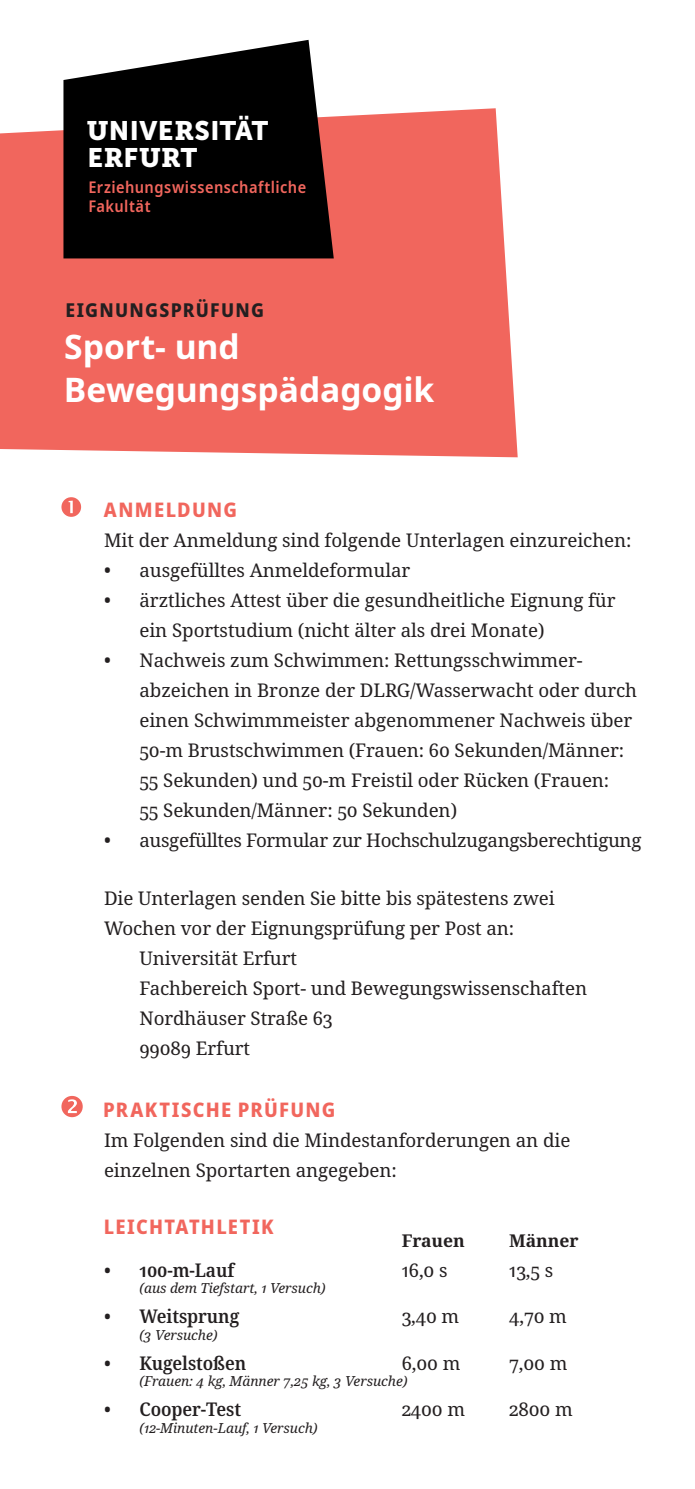
<style>
.page{position:relative;width:695px;height:1489px;background:#fff}
.page>*{position:absolute;margin:0;border:0;box-sizing:border-box;transform-origin:0 0}
.t1{font:700 33.5px/42.5px "Noto Sans";letter-spacing:-.005em;color:#fff}
.t2{font:26.5px/26.5px "Museo Sans 900";letter-spacing:.015em;color:#fff}
.t3{font:800 semi-condensed 20px "Noto Sans";letter-spacing:.065em;color:#f1665d}
.t4{font:800 semi-condensed 19px "Noto Sans";letter-spacing:.065em;color:#231f20}
.t5{font:18.75px/30px "Noto Serif";letter-spacing:-.005em;color:#231f20}
.t6{font:600 semi-condensed 18.75px "Noto Serif";letter-spacing:-.005em;color:#231f20}
.t7{font:700 17.5px "Noto Serif";letter-spacing:-.005em;color:#231f20}
.t8{font:600 semi-condensed 16px/19px "Noto Sans";letter-spacing:.03em;color:#f1665d}
.t9{font:italic 13.75px "Noto Serif";letter-spacing:-.005em;color:#231f20}
.s1{font-family:"Museo Slab 900"}
</style>
<div class="page">
<svg style="left:61px;top:497px;width:20px;height:20px"></svg>
<svg style="left:61px;top:1095px;width:22px;height:22px"></svg>
<div style="left:0;top:108px;width:517px;height:349px;background:#f1665d"></div>
<svg style="left:63px;top:40px;width:271px;height:218px;background:#211e1e"></svg>
<h2 class="t2" style="left:87px;top:117px;width:183px"><span class="s1">U</span>NIVE<span class="s1">R</span>SITÄT<br>E<span class="s1">R</span>F<span class="s1">UR</span>T</h2>
<p class="t8" style="left:88px;top:178px;width:219px">Erziehungswissenschaftliche<br>Fakultät</p>
<p class="t4" style="left:65px;top:295px;width:200px">EIGNUNGSPRÜFUNG</p>
<h1 class="t1" style="left:64px;top:326px;width:371px">Sport- und<br>Bewegungspädagogik</h1>
<p class="t3" style="left:104px;top:495px;width:135px">ANMELDUNG</p>
<p class="t5" style="left:104px;top:525px;width:529px">Mit der Anmeldung sind folgende Unterlagen einzureichen:</p>
<p class="t5" style="left:104px;top:555px;width:308px">• ausgefülltes Anmeldeformular</p>
<p class="t5" style="left:139px;top:585px;width:477px;text-indent:-35px">• ärztliches Attest über die gesundheitliche Eignung für ein Sportstudium (nicht älter als drei Monate)</p>
<p class="t5" style="left:139px;top:645px;width:499px;text-indent:-35px">• Nachweis zum Schwimmen: Rettungsschwimmer&shy;abzeichen in Bronze der DLRG/Wasserwacht oder durch einen Schwimmmeister abgenommener Nachweis über 50-m Brustschwimmen (Frauen: 60 Sekunden/Männer:<br>55 Sekunden) und 50-m Freistil oder Rücken (Frauen:<br>55 Sekunden/Männer: 50 Sekunden)</p>
<p class="t5" style="left:104px;top:825px;width:539px">• ausgefülltes Formular zur Hochschulzugangsberechtigung</p>
<p class="t5" style="left:104px;top:883px;width:452px">Die Unterlagen senden Sie bitte bis spätestens zwei</p>
<p class="t5" style="left:104px;top:913px;width:412px">Wochen vor der Eignungsprüfung per Post an:</p>
<p class="t5" style="left:139px;top:943px;width:159px">Universität Erfurt</p>
<p class="t5" style="left:139px;top:973px;width:449px">Fachbereich Sport- und Bewegungswissenschaften</p>
<p class="t5" style="left:139px;top:1003px;width:194px">Nordhäuser Straße 63</p>
<p class="t5" style="left:139px;top:1033px;width:112px">99089 Erfurt</p>
<p class="t3" style="left:103px;top:1095px;width:234px">PRAKTISCHE PRÜFUNG</p>
<p class="t5" style="left:104px;top:1125px;width:468px">Im Folgenden sind die Mindestanforderungen an die einzelnen Sportarten angegeben:</p>
<p class="t3" style="left:104px;top:1212px;width:171px">LEICHTATHLETIK</p>
<p class="t7" style="left:401px;top:1227px;width:65px">Frauen</p>
<p class="t7" style="left:509px;top:1227px;width:71px">Männer</p>
<p class="t6" style="left:104px;top:1256px;width:132px">• 100-m-Lauf</p>
<p class="t5" style="left:401px;top:1255px;width:47px">16,0 s</p>
<p class="t5" style="left:509px;top:1255px;width:45px">13,5 s</p>
<p class="t9" style="left:139px;top:1278px;width:188px">(aus dem Tiefstart, 1 Versuch)</p>
<p class="t6" style="left:104px;top:1303px;width:137px">• Weitsprung</p>
<p class="t5" style="left:401px;top:1301px;width:59px">3,40 m</p>
<p class="t5" style="left:509px;top:1301px;width:59px">4,70 m</p>
<p class="t9" style="left:139px;top:1325px;width:80px">(3 Versuche)</p>
<p class="t6" style="left:104px;top:1349px;width:144px">• Kugelstoßen</p>
<p class="t5" style="left:401px;top:1348px;width:60px">6,00 m</p>
<p class="t5" style="left:509px;top:1348px;width:60px">7,00 m</p>
<p class="t9" style="left:139px;top:1371px;width:269px">(Frauen: 4 kg, Männer 7,25 kg, 3 Versuche)</p>
<p class="t6" style="left:104px;top:1396px;width:139px">• Cooper-Test</p>
<p class="t5" style="left:401px;top:1394px;width:65px">2400 m</p>
<p class="t5" style="left:509px;top:1394px;width:65px">2800 m</p>
<p class="t9" style="left:139px;top:1418px;width:180px">(12-Minuten-Lauf, 1 Versuch)</p>
</div>
